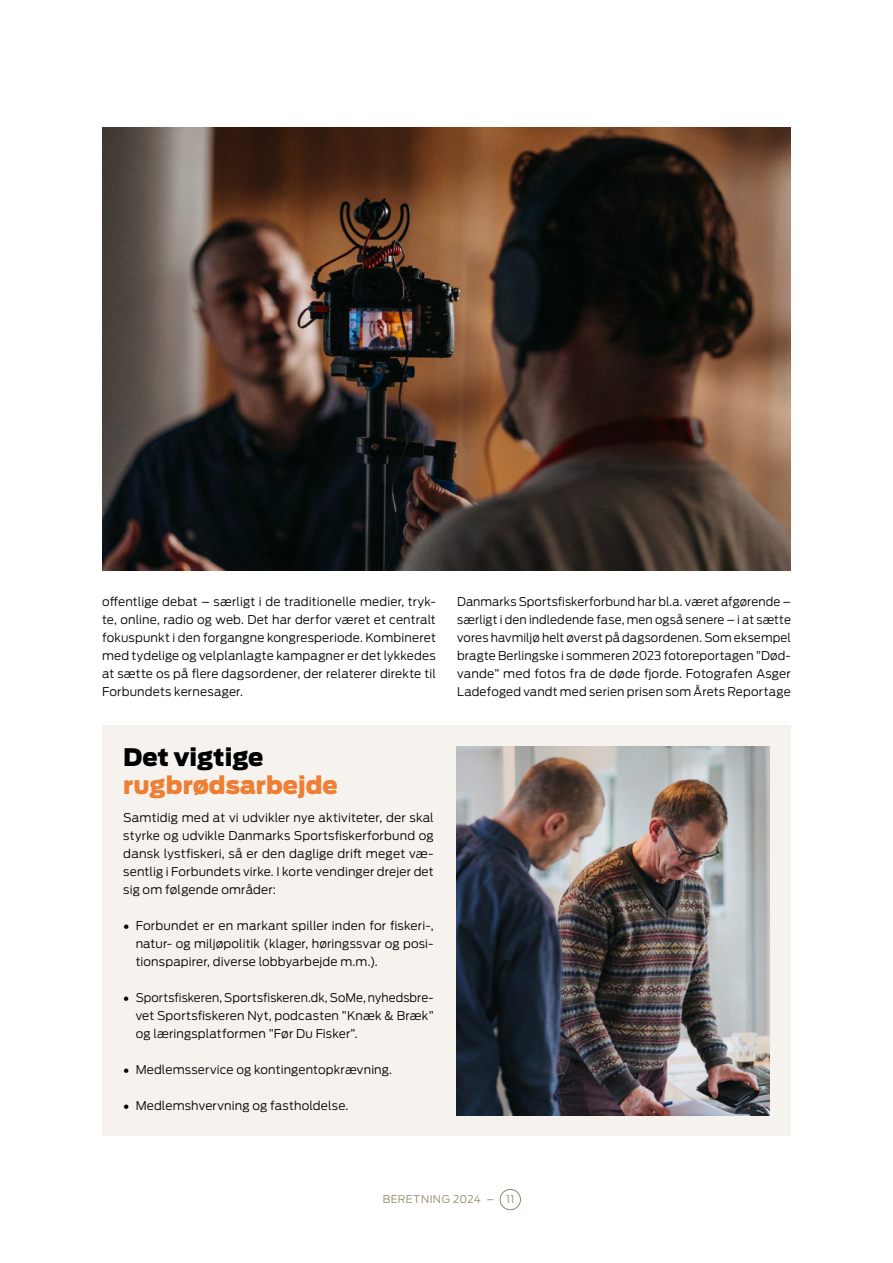
<style>
.page{position:relative;width:893px;height:1263px;background:#fff}
.page>*{position:absolute;margin:0;border:0;box-sizing:border-box;transform-origin:0 0}
.t1{font:900 24px "Antenna";color:#ee7e34}
.t2{font:900 24px "Antenna";color:#000}
.t3{font:300 12px/18px "Antenna";letter-spacing:.015em;color:#000;text-align:justify}
.t4{font:300 10.5px "Antenna";letter-spacing:.045em;color:#938662}
.s1{font-family:"Muli";font-weight:400}
</style>
<div class="page">
<div style="left:500px;top:1189px;width:21px;height:21px;border:1px solid #938662;border-radius:50%"></div>
<div style="left:102px;top:725px;width:689px;height:411px;background:#f6f2ee"></div>
<img style="left:456px;top:746px;width:314px;height:369px">
<img style="left:102px;top:128px;width:689px;height:442px">
<p class="t3" style="left:102px;top:592px;width:335px">offentlige debat – særligt i de traditionelle medier, tryk&shy;te, online, radio og web. Det har derfor været et centralt fokuspunkt i den forgangne kongresperiode. Kombineret med tydelige og velplanlagte kampagner er det lykkedes at sætte os på flere dagsordener, der relaterer direkte til Forbundets kernesager.</p>
<p class="t3" style="left:457px;top:592px;width:335px">Danmarks Sportsfiskerforbund har bl.a. været afgørende – særligt i den indledende fase, men også senere – i at sætte vores havmiljø helt øverst på dagsordenen. Som eksempel bragte Berlingske i sommeren 2023 fotoreportagen ”Død&shy;vande” med fotos fra de døde fjorde. Fotografen Asger Ladefoged vandt med serien prisen som Årets Reportage</p>
<h1 class="t2" style="left:123px;top:740px;width:142px">Det vigtige</h1>
<h1 class="t1" style="left:123px;top:768px;width:216px">rugbrødsarbejde</h1>
<p class="t3" style="left:123px;top:808px;width:312px">Samtidig med at vi udvikler nye aktiviteter, der skal styrke og udvikle Danmarks Sportsfiskerforbund og dansk lystfiskeri, så er den daglige drift meget væ&shy;sentlig i Forbundets virke. I korte vendinger drejer det sig om følgende områder:</p>
<p class="t3" style="left:136px;top:916px;width:300px;text-indent:-12px"><span class="s1">•</span> Forbundet er en markant spiller inden for fiskeri-, natur- og miljøpolitik (klager, høringssvar og posi&shy;tionspapirer, diverse lobbyarbejde m.m.).</p>
<p class="t3" style="left:136px;top:988px;width:300px;text-indent:-12px"><span class="s1">•</span> Sportsfiskeren, Sportsfiskeren.dk, SoMe, nyhedsbre&shy;vet Sportsfiskeren Nyt, podcasten ”Knæk &amp; Bræk” og læringsplatformen ”Før Du Fisker”.</p>
<p class="t3" style="left:123px;top:1060px;width:269px"><span class="s1">•</span> Medlemsservice og kontingentopkrævning.</p>
<p class="t3" style="left:123px;top:1096px;width:225px"><span class="s1">•</span> Medlemshvervning og fastholdelse.</p>
<p class="t4" style="left:383px;top:1193px;width:133px">BERETNING 2024 – 11</p>
</div>
